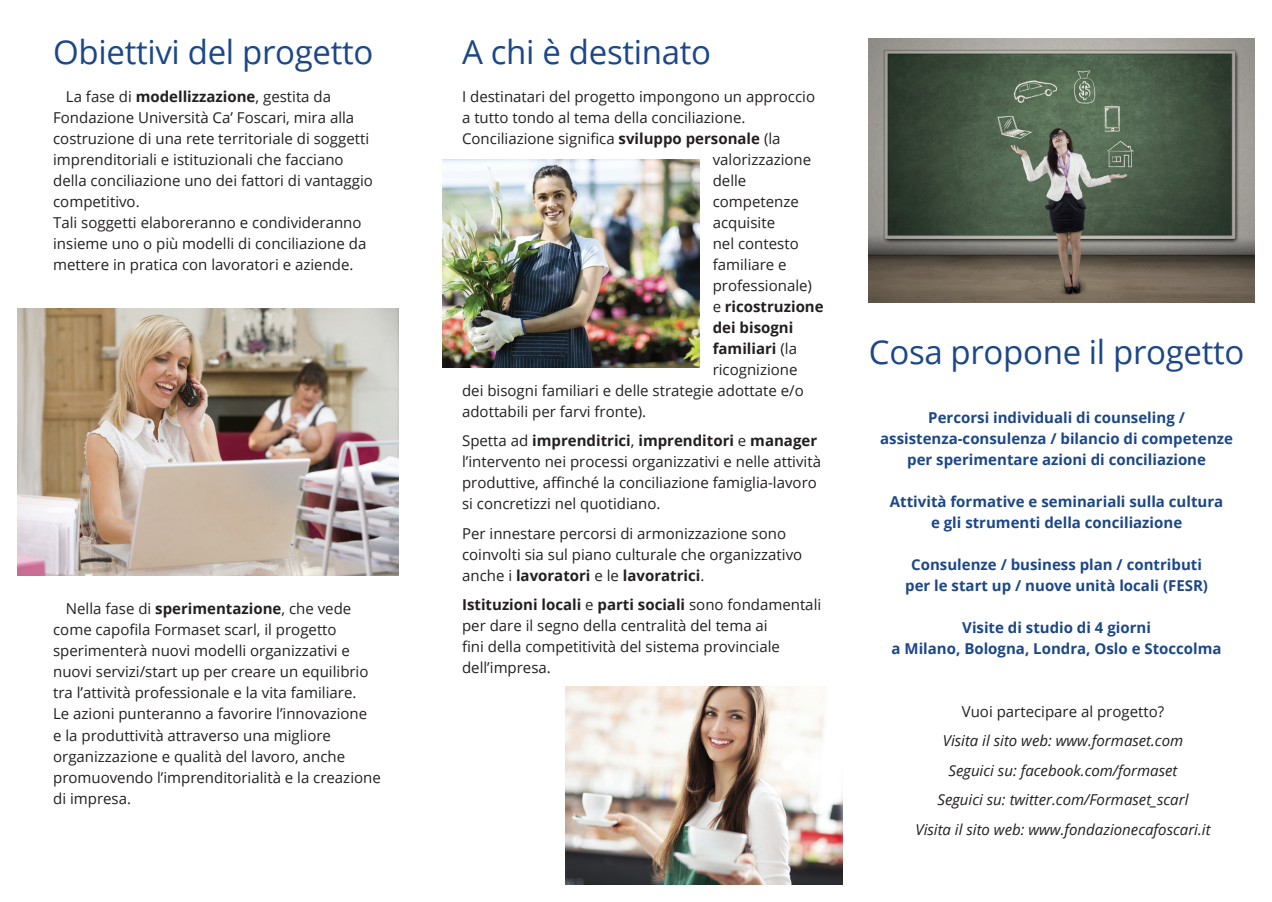
<style>
.page{position:relative;width:1272px;height:902px;background:#fff}
.page>*{position:absolute;margin:0;border:0;box-sizing:border-box;transform-origin:0 0}
.t1{font:33px "Open Sans";letter-spacing:-.01em;color:#1c4788}
.t2{font:15px/21px "Open Sans";color:#231f20}
.t3{font:700 15px/21px "Open Sans";color:#1c4788;text-align:center}
.t4{font:italic 15px/29.5px "Open Sans";color:#231f20;text-align:center}
.t5{font:700 15px "Open Sans";color:#231f20}
.s1{font-weight:700}
.s2{font-weight:400}
</style>
<div class="page">
<img style="left:443px;top:159px;width:257px;height:209px">
<img style="left:566px;top:686px;width:276px;height:198px">
<img style="left:17px;top:308px;width:382px;height:267px">
<img style="left:868px;top:38px;width:386px;height:264px">
<h1 class="t1" style="left:53px;top:29px;width:322px">Obiettivi del progetto</h1>
<p class="t2" style="left:53px;top:85px;width:321px;text-indent:13px">La fase di <span class="s1">modellizzazione</span>, gestita da Fondazione Università Ca’ Foscari, mira alla costruzione di una rete territoriale di soggetti imprenditoriali e istituzionali che facciano della conciliazione uno dei fattori di vantaggio competitivo.<br>Tali soggetti elaboreranno e condivideranno insieme uno o più modelli di conciliazione da mettere in pratica con lavoratori e aziende.</p>
<p class="t2" style="left:53px;top:598px;width:329px;text-indent:13px">Nella fase di <span class="s1">sperimentazione</span>, che vede come capofila Formaset scarl, il progetto sperimenterà nuovi modelli organizzativi e nuovi servizi/start up per creare un equilibrio tra l’attività professionale e la vita familiare.<br>Le azioni punteranno a favorire l’innovazione<br>e la produttività attraverso una migliore organizzazione e qualità del lavoro, anche promuovendo l’imprenditorialità e la creazione di impresa.</p>
<h1 class="t1" style="left:462px;top:29px;width:250px">A chi è destinato</h1>
<p class="t2" style="left:462px;top:85px;width:354px">I destinatari del progetto impongono un approccio</p>
<p class="t2" style="left:462px;top:106px;width:285px">a tutto tondo al tema della conciliazione.</p>
<p class="t2" style="left:462px;top:127px;width:320px">Conciliazione significa <span class="s1">sviluppo personale</span> (la</p>
<p class="t2" style="left:712px;top:148px;width:100px">valorizzazione</p>
<p class="t2" style="left:712px;top:169px;width:35px">delle</p>
<p class="t2" style="left:712px;top:190px;width:88px">competenze</p>
<p class="t2" style="left:712px;top:211px;width:64px">acquisite</p>
<p class="t2" style="left:712px;top:232px;width:87px">nel contesto</p>
<p class="t2" style="left:712px;top:253px;width:75px">familiare e</p>
<p class="t2" style="left:712px;top:274px;width:101px">professionale)</p>
<p class="t5" style="left:712px;top:295px;width:112px"><span class="s2">e</span> ricostruzione</p>
<p class="t5" style="left:712px;top:316px;width:82px">dei bisogni</p>
<p class="t5" style="left:712px;top:337px;width:86px">familiari <span class="s2">(la</span></p>
<p class="t2" style="left:712px;top:358px;width:86px">ricognizione</p>
<p class="t2" style="left:462px;top:379px;width:343px">dei bisogni familiari e delle strategie adottate e/o</p>
<p class="t2" style="left:462px;top:400px;width:186px">adottabili per farvi fronte).</p>
<p class="t2" style="left:462px;top:430px;width:360px">Spetta ad <span class="s1">imprenditrici</span>, <span class="s1">imprenditori</span> e <span class="s1">manager </span>l’intervento nei processi organizzativi e nelle attività produttive, affinché la conciliazione famiglia-lavoro si concretizzi nel quotidiano.</p>
<p class="t2" style="left:462px;top:522px;width:341px">Per innestare percorsi di armonizzazione sono coinvolti sia sul piano culturale che organizzativo anche i <span class="s1">lavoratori</span> e le <span class="s1">lavoratrici</span>.</p>
<p class="t2" style="left:462px;top:594px;width:360px"><span class="s1">Istituzioni locali</span> e <span class="s1">parti sociali</span> sono fondamentali per dare il segno della centralità del tema ai<br>fini della competitività del sistema provinciale dell’impresa.</p>
<h1 class="t1" style="left:868px;top:329px;width:377px">Cosa propone il progetto</h1>
<p class="t3" style="left:880px;top:406px;width:354px">Percorsi individuali di counseling / assistenza-consulenza / bilancio di competenze per sperimentare azioni di conciliazione</p>
<p class="t3" style="left:889px;top:490px;width:335px">Attività formative e seminariali sulla cultura e gli strumenti della conciliazione</p>
<p class="t3" style="left:905px;top:553px;width:304px">Consulenze / business plan / contributi per le start up / nuove unità locali (FESR)</p>
<p class="t3" style="left:891px;top:616px;width:331px">Visite di studio di 4 giorni<br>a Milano, Bologna, Londra, Oslo e Stoccolma</p>
<p class="t2" style="left:961px;top:700px;width:204px">Vuoi partecipare al progetto?</p>
<p class="t4" style="left:915px;top:725px;width:297px">Visita il sito web: www.formaset.com<br>Seguici su: facebook.com/formaset<br>Seguici su: twitter.com/Formaset_scarl<br>Visita il sito web: www.fondazionecafoscari.it</p>
</div>
